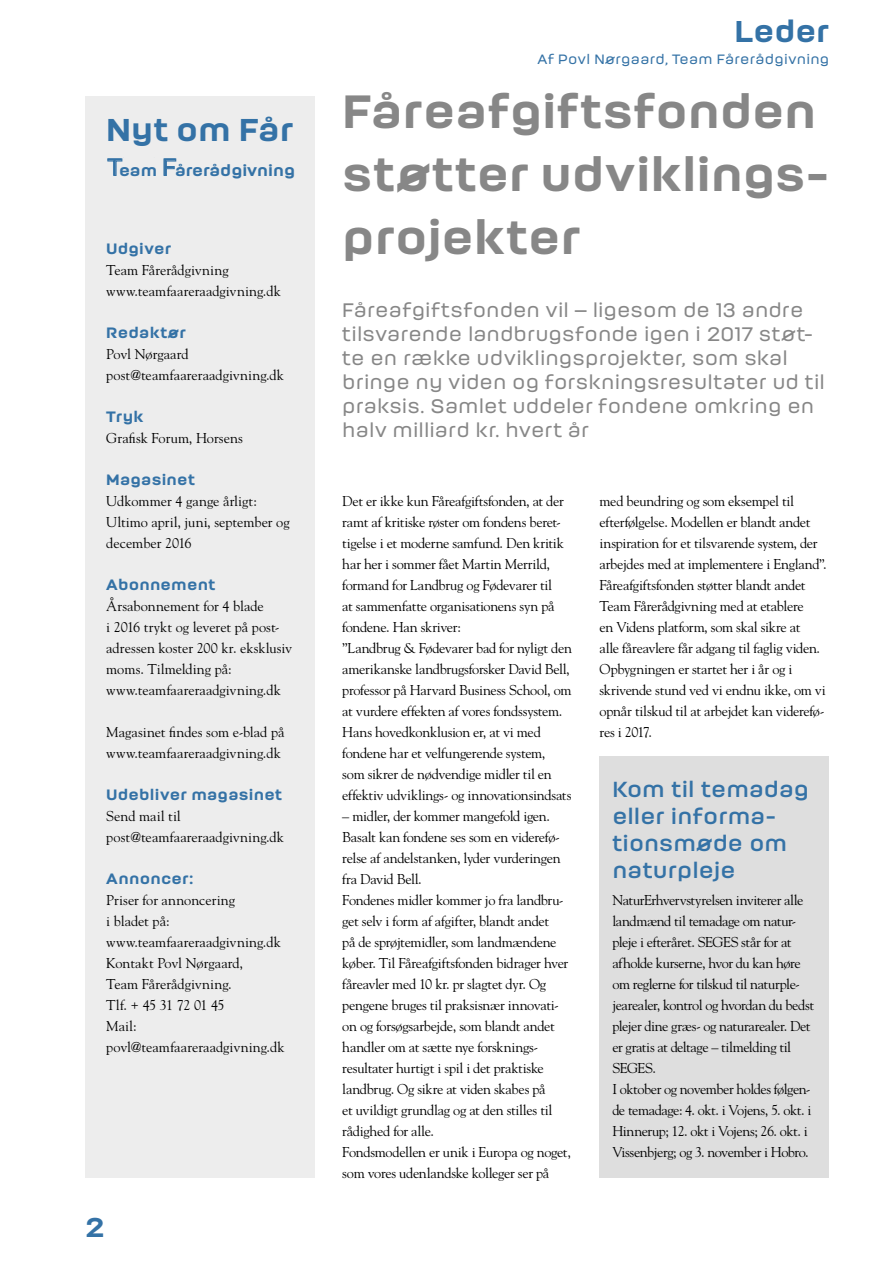
<style>
.page{position:relative;width:893px;height:1263px;background:#fff}
.page>*{position:absolute;margin:0;border:0;box-sizing:border-box;transform-origin:0 0}
.t1{font:900 46.5px/63px "Moderna";color:#878787}
.t2{font:900 31.5px "Moderna";letter-spacing:-.005em;color:#3472a6}
.t3{font:900 30px "Moderna";color:#3472a6}
.t4{font:900 27px "Moderna";color:#3472a6}
.t5{font:700 21.75px/27px "Moderna";color:#3472a6}
.t6{font:500 19.5px/24px "Moderna";color:#878787}
.t7{font:900 15.75px "Moderna";color:#3472a6}
.t8{font:900 15px "Moderna";letter-spacing:.015em;color:#3472a6}
.t9{font:14.25px/21px "Goudy";letter-spacing:-.02em;color:#000}
.t10{font:14.25px/21px "Goudy";letter-spacing:.005em;color:#000}
.t11{font:14.25px/21px "Goudy";color:#000}
.t12{font:500 13.5px "Moderna";letter-spacing:.02em;color:#3472a6}
.s1{font-weight:500;font-size:23.7px}
</style>
<div class="page">
<div style="left:85px;top:96px;width:230px;height:1082px;background:#ededed"></div>
<svg style="left:107px;top:158px;width:70px;height:18px"></svg>
<div style="left:600px;top:756px;width:229px;height:422px;background:#dedede"></div>
<h2 class="t2" style="left:106px;top:106px;width:189px">Nyt om Får</h2>
<p class="t7" style="left:108px;top:158px;width:189px"><span class="s1">T</span>eam <span class="s1">F</span>årerådgivning</p>
<p class="t8" style="left:106px;top:237px;width:67px">Udgiver</p>
<p class="t10" style="left:106px;top:259px;width:176px">Team Fårerådgivning www.teamfaareraadgivning.dk</p>
<p class="t8" style="left:106px;top:321px;width:81px">Redaktør</p>
<p class="t10" style="left:106px;top:343px;width:179px">Povl Nørgaard post@teamfaareraadgivning.dk</p>
<p class="t8" style="left:106px;top:405px;width:39px">Tryk</p>
<p class="t10" style="left:106px;top:427px;width:138px">Grafisk Forum, Horsens</p>
<p class="t8" style="left:106px;top:468px;width:90px">Magasinet</p>
<p class="t11" style="left:106px;top:490px;width:185px">Udkommer 4 gange årligt:<br>Ultimo april, juni, september og december 2016</p>
<p class="t8" style="left:106px;top:573px;width:111px">Abonnement</p>
<p class="t11" style="left:106px;top:595px;width:187px">Årsabonnement for 4 blade<br>i 2016 trykt og leveret på post&shy;adressen koster 200 kr. eksklusiv moms. Tilmelding på: www.teamfaareraadgivning.dk</p>
<p class="t10" style="left:106px;top:721px;width:180px">Magasinet findes som e-blad på www.teamfaareraadgivning.dk</p>
<p class="t8" style="left:106px;top:783px;width:177px">Udebliver magasinet</p>
<p class="t10" style="left:106px;top:805px;width:179px">Send mail til post@teamfaareraadgivning.dk</p>
<p class="t8" style="left:106px;top:867px;width:89px">Annoncer:</p>
<p class="t10" style="left:106px;top:889px;width:180px">Priser for annoncering<br>i bladet på: www.teamfaareraadgivning.dk<br>Kontakt Povl Nørgaard,<br>Team Fårerådgivning.<br>Tlf. + 45 31 72 01 45<br>Mail: povl@teamfaareraadgivning.dk</p>
<h3 class="t4" style="left:85px;top:1207px;width:21px">2</h3>
<h3 class="t3" style="left:734px;top:8px;width:96px">Leder</h3>
<p class="t12" style="left:537px;top:49px;width:293px">Af Povl Nørgaard, Team Fårerådgivning</p>
<h1 class="t1" style="left:342px;top:81px;width:488px">Fåreafgiftsfonden støtter udviklings&shy;projekter</h1>
<p class="t6" style="left:342px;top:298px;width:484px">Fåreafgiftsfonden vil – ligesom de 13 andre tilsvarende landbrugsfonde igen i 2017 støt&shy;te en række udviklingsprojekter, som skal bringe ny viden og forskningsresultater ud til praksis. Samlet uddeler fondene omkring en halv milliard kr. hvert år</p>
<p class="t9" style="left:342px;top:490px;width:231px">Det er ikke kun Fåreafgiftsfonden, at der ramt af kritiske røster om fondens beret&shy;tigelse i et moderne samfund. Den kritik har her i sommer fået Martin Merrild, formand for Landbrug og Fødevarer til<br>at sammenfatte organisationens syn på fondene. Han skriver:<br>”Landbrug &amp; Fødevarer bad for nyligt den amerikanske landbrugsforsker David Bell, professor på Harvard Business School, om at vurdere effekten af vores fondssystem.<br>Hans hovedkonklusion er, at vi med fondene har et velfungerende system,<br>som sikrer de nødvendige midler til en effektiv udviklings- og innovationsindsats</p>
<p class="t9" style="left:342px;top:805px;width:230px">– midler, der kommer mangefold igen.<br>Basalt kan fondene ses som en viderefø&shy;relse af andelstanken, lyder vurderingen fra David Bell.<br>Fondenes midler kommer jo fra landbru&shy;get selv i form af afgifter, blandt andet<br>på de sprøjtemidler, som landmændene køber. Til Fåreafgiftsfonden bidrager hver fåreavler med 10 kr. pr slagtet dyr. Og pengene bruges til praksisnær innovati&shy;on og forsøgsarbejde, som blandt andet handler om at sætte nye forsknings&shy;resultater hurtigt i spil i det praktiske landbrug. Og sikre at viden skabes på<br>et uvildigt grundlag og at den stilles til rådighed for alle.<br>Fondsmodellen er unik i Europa og noget, som vores udenlandske kolleger ser på</p>
<p class="t9" style="left:600px;top:490px;width:229px">med beundring og som eksempel til efterfølgelse. Modellen er blandt andet inspiration for et tilsvarende system, der arbejdes med at implementere i England”.<br>Fåreafgiftsfonden støtter blandt andet Team Fårerådgivning med at etablere<br>en Videns platform, som skal sikre at<br>alle fåreavlere får adgang til faglig viden.<br>Opbygningen er startet her i år og i skrivende stund ved vi endnu ikke, om vi opnår tilskud til at arbejdet kan viderefø&shy;res i 2017.</p>
<h3 class="t5" style="left:612px;top:776px;width:198px">Kom til temadag eller informa&shy;tionsmøde om naturpleje</h3>
<p class="t9" style="left:612px;top:889px;width:203px">NaturErhvervstyrelsen inviterer alle landmænd til temadage om natur&shy;pleje i efteråret. SEGES står for at afholde kurserne, hvor du kan høre om reglerne for tilskud til naturple&shy;jearealer, kontrol og hvordan du bedst plejer dine græs- og naturarealer. Det er gratis at deltage – tilmelding til SEGES.<br>I oktober og november holdes følgen&shy;de temadage: 4. okt. i Vojens, 5. okt. i Hinnerup; 12. okt i Vojens; 26. okt. i Vissenbjerg; og 3. november i Hobro.</p>
</div>
